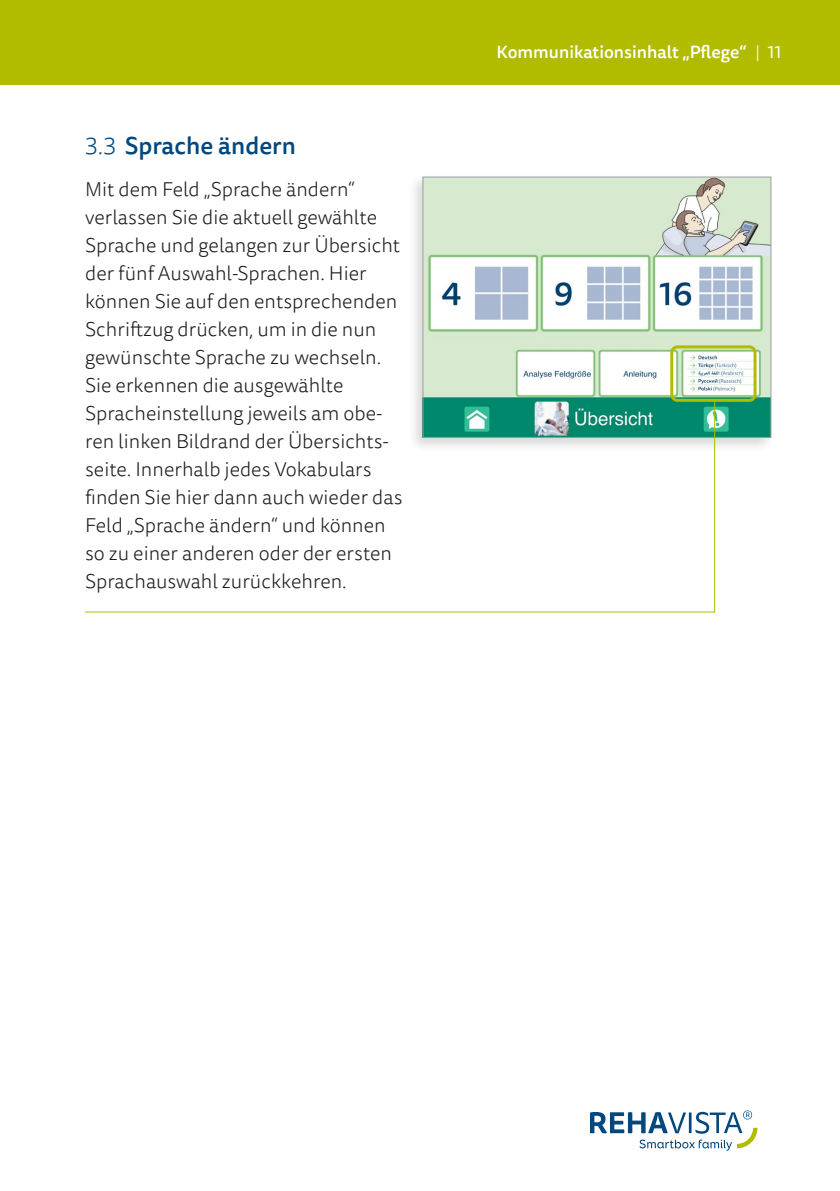
<style>
.page{position:relative;width:840px;height:1191px;background:#fff}
.page>*{position:absolute;margin:0;border:0;box-sizing:border-box;transform-origin:0 0}
.t1{font:500 24px "Tisa Sans Pro";color:#00487e}
.P_Lauftext{font:300 20px/28px "Tisa Sans Pro";color:#1a1a18}
.t2{font:500 17.4px "Tisa Sans Pro";color:#fff}
.s1{font-weight:300}
.s2{font-weight:400}
</style>
<div class="page">
<div style="left:0;top:0;width:839px;height:85px;background:#b1bc00"></div>
<svg style="left:590px;top:1110px;width:167px;height:40px"></svg>
<div style="left:407px;top:173px;width:367px;height:280px;background:#1a1a18;opacity:.17"></div>
<img style="left:424px;top:179px;width:344px;height:256px">
<div style="left:670px;top:345px;width:86px;height:57px;border:3px solid #b1bc00;border-radius:6px"></div>
<svg style="left:85px;top:400px;width:630px;height:213px"></svg>
<p class="t1" style="left:85px;top:128px;width:212px"><span class="s1">3.3</span> Sprache ändern</p>
<p class="P_Lauftext" style="left:85px;top:176px;width:319px">Mit dem Feld „Sprache ändern“ verlassen Sie die aktuell gewählte Sprache und gelangen zur Übersicht der fünf Auswahl-Sprachen. Hier können Sie auf den entsprechenden Schriftzug drücken, um in die nun gewünschte Sprache zu wechseln.<br>Sie erkennen die ausgewählte Spracheinstellung jeweils am obe&shy;ren linken Bildrand der Übersichts&shy;seite. Innerhalb jedes Vokabulars finden Sie hier dann auch wieder das Feld „Sprache ändern“ und können so zu einer anderen oder der ersten Sprachauswahl zurückkehren.</p>
<p class="t2" style="left:496px;top:40px;width:286px">Kommunikationsinhalt „Pflege“ <span class="s1">|</span> <span class="s2">11</span></p>
</div>
